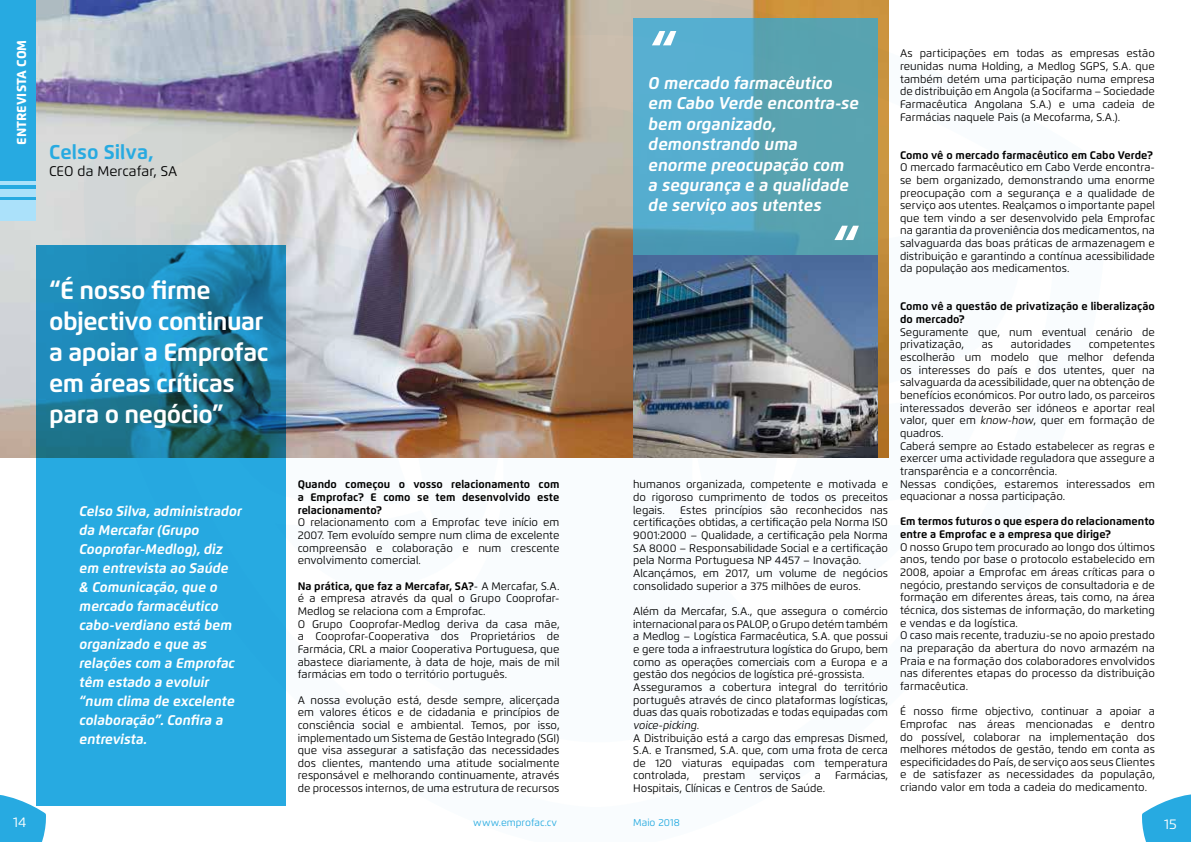
<style>
.page{position:relative;width:1191px;height:842px;background:#fff}
.page>*{position:absolute;margin:0;border:0;box-sizing:border-box;transform-origin:0 0}
.t1{font:italic 700 56.7px "Flexo";color:#fff}
.t2{font:700 25px/31px "Flexo";letter-spacing:-.02em;color:#fff}
.t3{font:700 20px "Flexo";color:#27aae1}
.t4{font:italic 700 17px/20.4px "Flexo";color:#fff}
.t5{font:italic 700 14px/19px "Flexo";color:#fff}
.t6{font:14px "Flexo";color:#000}
.t7{font:14px "Flexo";color:#fff}
.t8{font:800 13px "Flexo";color:#fff}
.t9{font:11px/12.6px "Flexo";color:#000;text-align:justify}
.t10{font:700 11px/12.6px "Flexo";color:#000}
.t11{font:italic 11px "Flexo";color:#000}
.t12{font:10px "Flexo";color:#27aae1}
.s1{font-weight:700}
.s2{font-style:italic}
</style>
<div class="page">
<svg style="left:0;top:795px;width:46px;height:47px;background:#43b5e4"></svg>
<svg style="left:1142px;top:794px;width:49px;height:48px"></svg>
<img style="left:0;top:0;width:888px;height:458px">
<svg style="left:36px;top:246px;width:250px;height:560px;background:#2398c8"></svg>
<div style="left:0;top:0;width:36px;height:203px;background:#27aae1"></div>
<div style="left:0;top:200px;width:36px;height:20px;background:#abe1fa"></div>
<div style="left:0;top:189px;width:36px;height:7px;background:#abe1fa"></div>
<hr style="left:0;top:182px;width:36px;height:3px;background:#abe1fa">
<svg style="left:633px;top:19px;width:244px;height:236px;background:#56a6be"></svg>
<img style="left:633px;top:255px;width:244px;height:203px">
<p class="t8" style="left:13px;top:145px;width:107px;rotate:-90deg">entrevista com</p>
<h3 class="t3" style="left:49px;top:140px;width:106px">Celso Silva,</h3>
<p class="t6" style="left:49px;top:163px;width:130px">CEO da Mercafar, SA</p>
<h2 class="t2" style="left:49px;top:275px;width:221px">“É nosso firme objectivo continuar a apoiar a Emprofac em áreas críticas para o negócio”</h2>
<p class="t5" style="left:79px;top:501px;width:164px">Celso Silva, administrador da Mercafar (Grupo<br>Cooprofar-Medlog), diz em entrevista ao Saúde<br>&amp; Comunicação, que o mercado farmacêutico cabo-verdiano está bem organizado e que as relações com a Emprofac têm estado a evoluir “num clima de excelente colaboração”. Confira a entrevista.</p>
<p class="t10" style="left:298px;top:478px;width:263px;text-align:justify">Quando começou o vosso relacionamento com a Emprofac? E como se tem desenvolvido este relacionamento?</p>
<p class="t9" style="left:298px;top:516px;width:263px">O relacionamento com a Emprofac teve início em 2007. Tem evoluído sempre num clima de excelente compreensão e colaboração e num crescente envolvimento comercial.</p>
<p class="t9" style="left:298px;top:579px;width:263px;text-align:left"><span class="s1">Na prática, que faz a Mercafar, SA?</span>- A Mercafar, S.A. é a empresa através da qual o Grupo Cooprofar-Medlog se relaciona com a Emprofac.<br>O Grupo Cooprofar-Medlog deriva da casa mãe, a Cooprofar-Cooperativa dos Proprietários de Farmácia, CRL a maior Cooperativa Portuguesa, que abastece diariamente, à data de hoje, mais de mil farmácias em todo o território português.</p>
<p class="t9" style="left:298px;top:693px;width:263px">A nossa evolução está, desde sempre, alicerçada em valores éticos e de cidadania e princípios de consciência social e ambiental. Temos, por isso, implementado um Sistema de Gestão Integrado (SGI) que visa assegurar a satisfação das necessidades dos clientes, mantendo uma atitude socialmente responsável e melhorando continuamente, através de processos internos, de uma estrutura de recursos</p>
<h1 class="t1" style="left:648px;top:18px;width:27px">“</h1>
<h3 class="t4" style="left:648px;top:73px;width:212px">O mercado farmacêutico em Cabo Verde encontra-se bem organizado, demonstrando uma enorme preocupação com<br>a segurança e a qualidade de serviço aos utentes</h3>
<h1 class="t1" style="left:830px;top:213px;width:27px">“</h1>
<p class="t9" style="left:633px;top:478px;width:256px">humanos organizada, competente e motivada e do rigoroso cumprimento de todos os preceitos legais.</p>
<p class="t9" style="left:633px;top:504px;width:256px;text-align:left;text-indent:47px">Estes princípios são reconhecidos nas certificações obtidas, a certificação pela Norma ISO 9001:2000 – Qualidade, a certificação pela Norma SA 8000 – Responsabilidade Social e a certificação pela Norma Portuguesa NP 4457 – Inovação.<br>Alcançámos, em 2017, um volume de negócios consolidado superior a 375 milhões de euros.</p>
<p class="t9" style="left:633px;top:605px;width:256px;text-align:left">Além da Mercafar, S.A., que assegura o comércio internacional para os PALOP, o Grupo detém também a Medlog – Logística Farmacêutica, S.A. que possui e gere toda a infraestrutura logística do Grupo, bem como as operações comerciais com a Europa e a gestão dos negócios de logística pré-grossista.<br>Asseguramos a cobertura integral do território português através de cinco plataformas logísticas, duas das quais robotizadas e todas equipadas com</p>
<p class="t11" style="left:633px;top:718px;width:67px">voice-picking.</p>
<p class="t9" style="left:633px;top:731px;width:256px">A Distribuição está a cargo das empresas Dismed, S.A. e Transmed, S.A. que, com uma frota de cerca de 120 viaturas equipadas com temperatura controlada,</p>
<p class="t9" style="left:703px;top:769px;width:44px">prestam</p>
<p class="t9" style="left:759px;top:769px;width:43px">serviços</p>
<p class="t9" style="left:815px;top:769px;width:8px">a</p>
<p class="t9" style="left:835px;top:769px;width:55px">Farmácias,</p>
<p class="t9" style="left:633px;top:782px;width:193px">Hospitais, Clínicas e Centros de Saúde.</p>
<p class="t9" style="left:900px;top:47px;width:256px">As participações em todas as empresas estão reunidas numa Holding, a Medlog SGPS, S.A. que também detém uma participação numa empresa de distribuição em Angola (a Socifarma – Sociedade Farmacêutica Angolana S.A.) e uma cadeia de Farmácias naquele Pais (a Mecofarma, S.A.).</p>
<p class="t10" style="left:900px;top:148px;width:254px">Como vê o mercado farmacêutico em Cabo Verde?</p>
<p class="t9" style="left:900px;top:161px;width:256px">O mercado farmacêutico em Cabo Verde encontra&shy;se bem organizado, demonstrando uma enorme preocupação com a segurança e a qualidade de serviço aos utentes. Realçamos o importante papel que tem vindo a ser desenvolvido pela Emprofac na garantia da proveniência dos medicamentos, na salvaguarda das boas práticas de armazenagem e distribuição e garantindo a contínua acessibilidade da população aos medicamentos.</p>
<p class="t10" style="left:900px;top:300px;width:256px">Como vê a questão de privatização e liberalização do mercado?</p>
<p class="t9" style="left:900px;top:325px;width:256px">Seguramente que, num eventual cenário de privatização,</p>
<p class="t9" style="left:981px;top:338px;width:13px">as</p>
<p class="t9" style="left:1010px;top:338px;width:62px">autoridades</p>
<p class="t9" style="left:900px;top:338px;width:256px;text-align:left;text-indent:188px">competentes escolherão um modelo que melhor defenda os interesses do país e dos utentes, quer na salvaguarda da acessibilidade, quer na obtenção de benefícios económicos. Por outro lado, os parceiros interessados deverão ser idóneos e aportar real valor, quer em <span class="s2">know-how</span>, quer em formação de quadros.<br>Caberá sempre ao Estado estabelecer as regras e exercer uma actividade reguladora que assegure a transparência e a concorrência.<br>Nessas condições, estaremos interessados em equacionar a nossa participação.</p>
<p class="t10" style="left:900px;top:515px;width:256px">Em termos futuros o que espera do relacionamento entre a Emprofac e a empresa que dirige?</p>
<p class="t9" style="left:900px;top:541px;width:256px;text-align:left">O nosso Grupo tem procurado ao longo dos últimos anos, tendo por base o protocolo estabelecido em 2008, apoiar a Emprofac em áreas críticas para o negócio, prestando serviços de consultadoria e de formação em diferentes áreas, tais como, na área técnica, dos sistemas de informação, do marketing e vendas e da logística.<br>O caso mais recente, traduziu-se no apoio prestado na preparação da abertura do novo armazém na Praia e na formação dos colaboradores envolvidos nas diferentes etapas do processo da distribuição farmacêutica.</p>
<p class="t9" style="left:900px;top:705px;width:256px">É nosso firme objectivo, continuar a apoiar a Emprofac nas áreas mencionadas e dentro do possível, colaborar na implementação dos melhores métodos de gestão, tendo em conta as especificidades do País, de serviço aos seus Clientes e de satisfazer as necessidades da população, criando valor em toda a cadeia do medicamento.</p>
<p class="t7" style="left:13px;top:814px;width:15px">14</p>
<p class="t12" style="left:473px;top:816px;width:85px">www.emprofac.cv</p>
<p class="t12" style="left:633px;top:816px;width:48px">Maio 2018</p>
<p class="t7" style="left:1164px;top:816px;width:14px">15</p>
</div>
